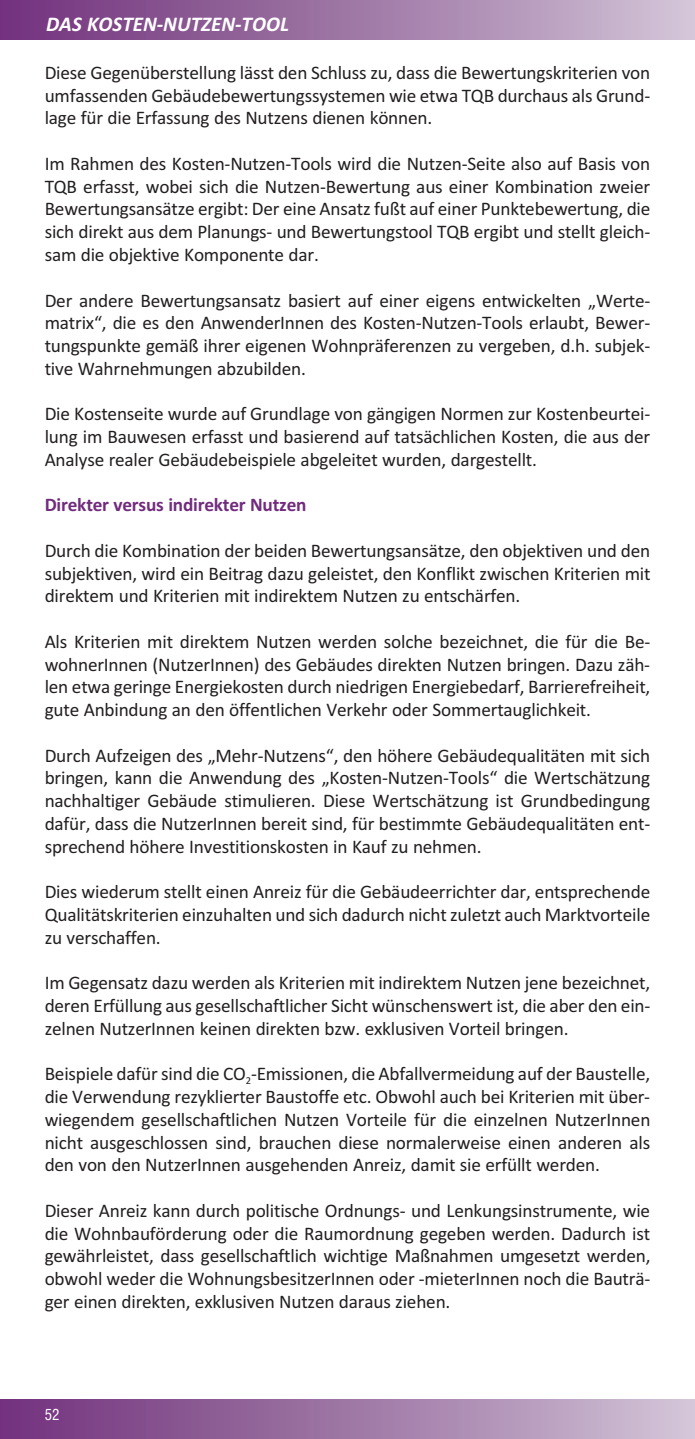
<style>
.page{position:relative;width:695px;height:1439px;background:#fff}
.page>*{position:absolute;margin:0;border:0;box-sizing:border-box;transform-origin:0 0}
.t1{font:italic 700 21px "Calibri";color:#fff}
.t2{font:19.25px/22.8px "Calibri";letter-spacing:-.01em;color:#231f20;text-align:justify}
.t3{font:700 19.25px "Calibri";letter-spacing:-.01em;color:#712c7d}
.t4{font:condensed 14.88px "Swiss 721 BT";color:#fff}
</style>
<div class="page">
<div style="left:0;top:0;width:694px;height:40px;background:linear-gradient(to right,#6f2f7a,#d0c2d5)"></div>
<div style="left:0;top:1399px;width:694px;height:40px;background:linear-gradient(to right,#6f2f7a,#d0c2d5)"></div>
<p class="t1" style="left:46px;top:12px;width:244px">DAS KOSTEN-NUTZEN-TOOL</p>
<p class="t2" style="left:45px;top:63px;width:607px">Diese Gegenüberstellung lässt den Schluss zu, dass die Bewertungskriterien von umfassenden Gebäudebewertungssystemen wie etwa TQB durchaus als Grund&shy;lage für die Erfassung des Nutzens dienen können.</p>
<p class="t2" style="left:45px;top:154px;width:607px">Im Rahmen des Kosten-Nutzen-Tools wird die Nutzen-Seite also auf Basis von TQB erfasst, wobei sich die Nutzen-Bewertung aus einer Kombination zweier Bewertungsansätze ergibt: Der eine Ansatz fußt auf einer Punktebewertung, die sich direkt aus dem Planungs- und Bewertungstool TQB ergibt und stellt gleich&shy;sam die objektive Komponente dar.</p>
<p class="t2" style="left:45px;top:290px;width:607px">Der andere Bewertungsansatz basiert auf einer eigens entwickelten „Werte&shy;matrix“, die es den AnwenderInnen des Kosten-Nutzen-Tools erlaubt, Bewer&shy;tungspunkte gemäß ihrer eigenen Wohnpräferenzen zu vergeben, d.h. subjek&shy;tive Wahrnehmungen abzubilden.</p>
<p class="t2" style="left:45px;top:404px;width:607px">Die Kostenseite wurde auf Grundlage von gängigen Normen zur Kostenbeurtei&shy;lung im Bauwesen erfasst und basierend auf tatsächlichen Kosten, die aus der Analyse realer Gebäudebeispiele abgeleitet wurden, dargestellt.</p>
<p class="t3" style="left:45px;top:498px;width:263px">Direkter versus indirekter Nutzen</p>
<p class="t2" style="left:45px;top:540px;width:607px">Durch die Kombination der beiden Bewertungsansätze, den objektiven und den subjektiven, wird ein Beitrag dazu geleistet, den Konflikt zwischen Kriterien mit direktem und Kriterien mit indirektem Nutzen zu entschärfen.</p>
<p class="t2" style="left:45px;top:631px;width:607px">Als Kriterien mit direktem Nutzen werden solche bezeichnet, die für die Be&shy;wohnerInnen (NutzerInnen) des Gebäudes direkten Nutzen bringen. Dazu zäh&shy;len etwa geringe Energiekosten durch niedrigen Energiebedarf, Barrierefreiheit, gute Anbindung an den öffentlichen Verkehr oder Sommertauglichkeit.</p>
<p class="t2" style="left:45px;top:745px;width:607px">Durch Aufzeigen des „Mehr-Nutzens“, den höhere Gebäudequalitäten mit sich bringen, kann die Anwendung des „Kosten-Nutzen-Tools“ die Wertschätzung nachhaltiger Gebäude stimulieren. Diese Wertschätzung ist Grundbedingung dafür, dass die NutzerInnen bereit sind, für bestimmte Gebäudequalitäten ent&shy;sprechend höhere Investitionskosten in Kauf zu nehmen.</p>
<p class="t2" style="left:45px;top:882px;width:607px">Dies wiederum stellt einen Anreiz für die Gebäudeerrichter dar, entsprechende Qualitätskriterien einzuhalten und sich dadurch nicht zuletzt auch Marktvorteile zu verschaffen.</p>
<p class="t2" style="left:45px;top:973px;width:607px">Im Gegensatz dazu werden als Kriterien mit indirektem Nutzen jene bezeichnet, deren Erfüllung aus gesellschaftlicher Sicht wünschenswert ist, die aber den ein&shy;zelnen NutzerInnen keinen direkten bzw. exklusiven Vorteil bringen.</p>
<p class="t2" style="left:45px;top:1064px;width:607px">Beispiele dafür sind die CO<sub>2</sub>-Emissionen, die Abfallvermeidung auf der Baustelle, die Verwendung rezyklierter Baustoffe etc. Obwohl auch bei Kriterien mit über&shy;wiegendem gesellschaftlichen Nutzen Vorteile für die einzelnen NutzerInnen nicht ausgeschlossen sind, brauchen diese normalerweise einen anderen als den von den NutzerInnen ausgehenden Anreiz, damit sie erfüllt werden.</p>
<p class="t2" style="left:45px;top:1200px;width:607px">Dieser Anreiz kann durch politische Ordnungs- und Lenkungsinstrumente, wie die Wohnbauförderung oder die Raumordnung gegeben werden. Dadurch ist gewährleistet, dass gesellschaftlich wichtige Maßnahmen umgesetzt werden, obwohl weder die WohnungsbesitzerInnen oder -mieterInnen noch die Bauträ&shy;ger einen direkten, exklusiven Nutzen daraus ziehen.</p>
<p class="t4" style="left:45px;top:1408px;width:16px">52</p>
</div>
